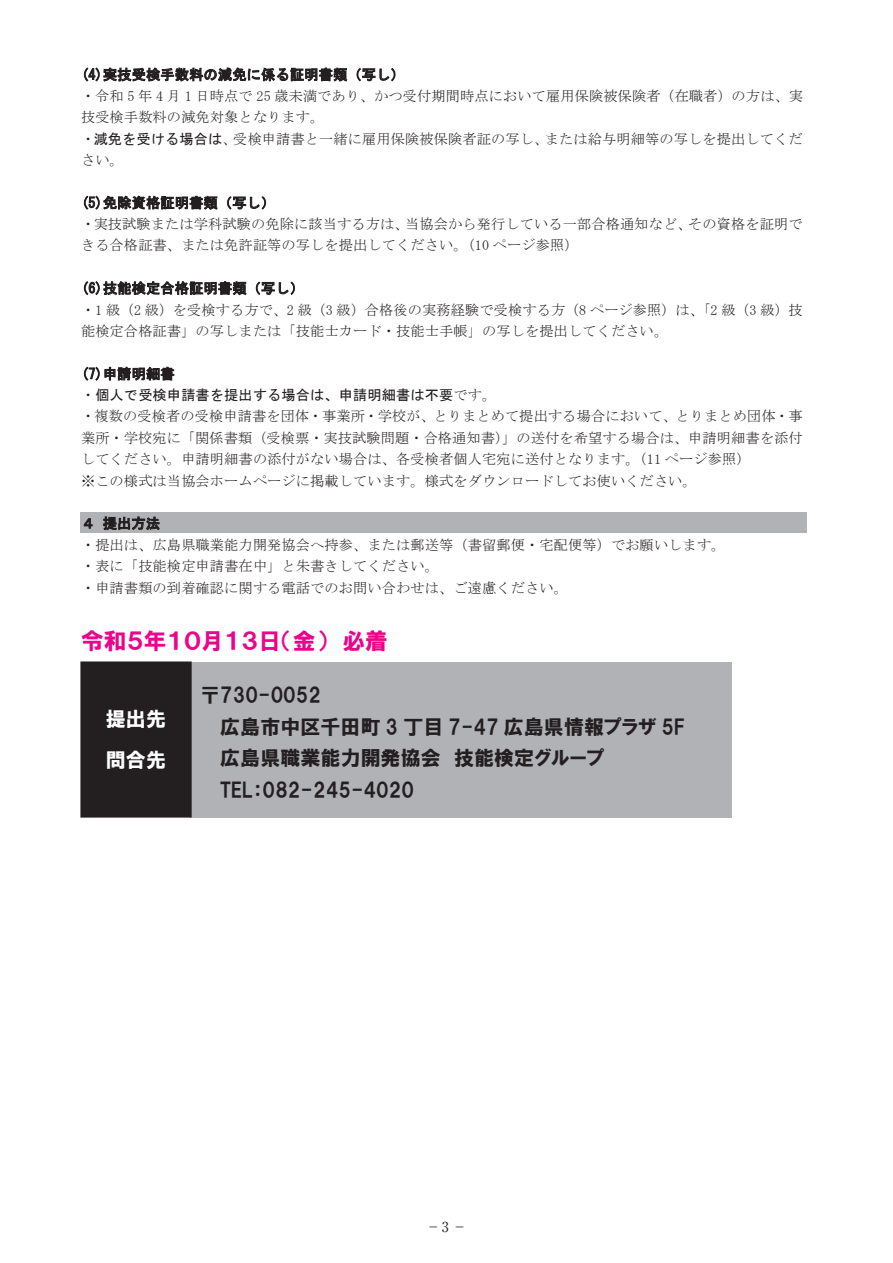
<style>
.page{position:relative;width:893px;height:1263px;background:#fff}
.page>*{position:absolute;margin:0;border:0;box-sizing:border-box;transform-origin:0 0}
.t1{font:22.8px "HGP Soei Kakugothic UB";letter-spacing:.005em;color:#ed028c}
.t2{font:20.1px/31.5px "HGP Soei Kakugothic UB";color:#231f20}
.t3{font:20.1px/41.5px "HGP Soei Kakugothic UB";color:#fff}
.t4{font:14.25px/21.3px "MS Mincho";letter-spacing:.005em;color:#231f20}
.t5{font:14.25px/21.3px "MS Gothic";letter-spacing:.02em;color:#231f20}
.t6{font:13.8px "Ryumin Pro";color:#231f20}
.s1{font-family:"MS Gothic"}
.s2{font-family:"MS Mincho"}
</style>
<div class="page">
<div style="left:80px;top:512px;width:727px;height:21px;background:#b1b2b6"></div>
<div style="left:190px;top:662px;width:541px;height:156px;background:#b1b2b6"></div>
<svg style="left:84px;top:68px;width:263px;height:13px"></svg>
<svg style="left:357px;top:68px;width:38px;height:13px"></svg>
<svg style="left:84px;top:196px;width:134px;height:14px"></svg>
<svg style="left:227px;top:196px;width:39px;height:13px"></svg>
<svg style="left:84px;top:281px;width:162px;height:14px"></svg>
<svg style="left:256px;top:282px;width:39px;height:13px"></svg>
<svg style="left:84px;top:367px;width:90px;height:14px"></svg>
<svg style="left:84px;top:518px;width:9px;height:11px"></svg>
<svg style="left:103px;top:517px;width:57px;height:14px"></svg>
<div style="left:81px;top:662px;width:110px;height:155px;background:#231f20"></div>
<div style="left:80px;top:661px;width:112px;height:156px;border:1px solid #231f20"></div>
<p class="t5" style="left:81px;top:64px;width:325px">(4)実技受検手数料の減免に係る証明書類（写し）</p>
<p class="t4" style="left:81px;top:85px;width:723px">・令和 5 年 4 月 1 日時点で 25 歳未満であり、かつ受付期間時点において雇用保険被保険者（在職者）の方は、実技受検手数料の減免対象となります。<br>・<span class="s1">減免を受ける場合は</span>、受検申請書と一緒に雇用保険被保険者証の写し、または給与明細等の写しを提出してください。</p>
<p class="t5" style="left:81px;top:192px;width:196px">(5)免除資格証明書類（写し）</p>
<p class="t4" style="left:81px;top:213px;width:723px">・実技試験または学科試験の免除に該当する方は、当協会から発行している一部合格通知など、その資格を証明できる合格証書、または免許証等の写しを提出してください。（10 ページ参照）</p>
<p class="t5" style="left:81px;top:277px;width:225px">(6)技能検定合格証明書類（写し）</p>
<p class="t4" style="left:81px;top:299px;width:723px">・1 級（2 級）を受検する方で、2 級（3 級）合格後の実務経験で受検する方（8 ページ参照）は、「2 級（3 級）技能検定合格証書」の写しまたは「技能士カード・技能士手帳」の写しを提出してください。</p>
<p class="t5" style="left:81px;top:363px;width:417px">(7)申請明細書<br><span class="s2">・</span>個人で受検申請書を提出する場合は、申請明細書は不要<span class="s2">です。</span></p>
<p class="t4" style="left:81px;top:406px;width:723px">・複数の受検者の受検申請書を団体・事業所・学校が、とりまとめて提出する場合において、とりまとめ団体・事業所・学校宛に「関係書類（受検票・実技試験問題・合格通知書）」の送付を希望する場合は、申請明細書を添付してください。申請明細書の添付がない場合は、各受検者個人宅宛に送付となります。（11 ページ参照）<br>※この様式は当協会ホームページに掲載しています。様式をダウンロードしてお使いください。</p>
<p class="t5" style="left:81px;top:513px;width:80px">４提出方法</p>
<p class="t4" style="left:81px;top:534px;width:646px">・提出は、広島県職業能力開発協会へ持参、または郵送等（書留郵便・宅配便等）でお願いします。・表に「技能検定申請書在中」と朱書きしてください。<br>・申請書類の到着確認に関する電話でのお問い合わせは、ご遠慮ください。</p>
<h1 class="t1" style="left:81px;top:629px;width:308px">令和５年１０月１３日（金） 必着</h1>
<h2 class="t3" style="left:106px;top:698px;width:62px">提出先問合先</h2>
<h2 class="t2" style="left:220px;top:679px;width:466px;text-indent:-20px">〒730-0052<br>広島市中区千田町 3 丁目 7-47 広島県情報プラザ 5F広島県職業能力開発協会 技能検定グループ<br>TEL：082-245-4020</h2>
<p class="t6" style="left:426px;top:1216px;width:42px">－3－</p>
</div>
